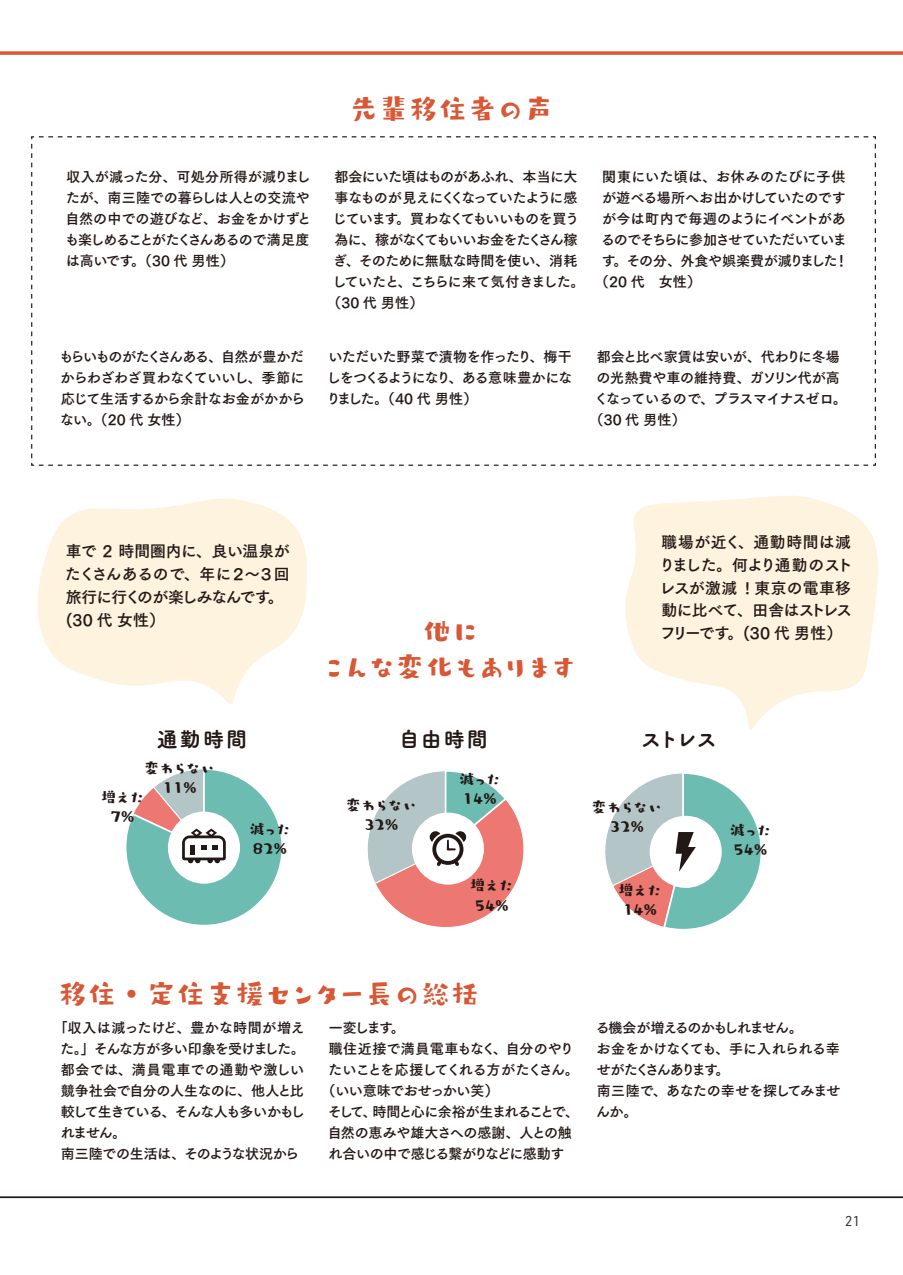
<style>
.page{position:relative;width:903px;height:1275px;background:#fff}
.page>*{position:absolute;margin:0;border:0;box-sizing:border-box;transform-origin:0 0}
.t1{font:29.57px "Baby Pop Std EB";letter-spacing:-.05em;color:#d85735}
.t2{font:29.57px/36.2px "Baby Pop Std EB";letter-spacing:-.165em;color:#d85735;text-align:center}
.t3{font:29.57px "Baby Pop Std EB";color:#d85735}
.t4{font:21px "Tsuku A Rd Gothic Std E";letter-spacing:.1em;color:#221815}
.t5{font:15.75px/22.8px "Tsuku Go Pro B";letter-spacing:-.03em;color:#221815}
.t6{font:15.75px/19.2px "Baby Pop Std EB";letter-spacing:-.09em;color:#221815;text-align:center}
.t7{font:14px/21px "Tsuku Go Pro B";letter-spacing:-.035em;color:#221815;text-align:justify}
.t8{font:14px/21px "Tsuku Go Pro B";letter-spacing:-.055em;color:#221815}
.t9{font:14px "Tsuku Go Pro B";letter-spacing:-.01em;color:#221815}
.t10{font:14px "Tsuku Go Pro B";letter-spacing:-.1em;color:#221815}
.t11{font:14px "Tsuku Go Pro B";letter-spacing:-.075em;color:#221815}
.t12{font:14px "Tsuku Go Pro B";letter-spacing:-.08em;color:#221815}
.t13{font:14px "Tsuku Go Pro B";letter-spacing:-.07em;color:#221815}
.t14{font:14px "Tsuku Go Pro B";letter-spacing:-.085em;color:#221815}
.t15{font:14px "Tsuku Go Pro B";letter-spacing:-.06em;color:#221815}
.t16{font:14px "Tsuku Go Pro B";color:#221815}
.t17{font:14px "Tsuku Go Pro B";letter-spacing:.02em;color:#221815}
.t18{font:14px "Tsuku Go Pro B";letter-spacing:.025em;color:#221815}
.t19{font:14px "URWDIN";color:#323333}
</style>
<div class="page">
<hr style="left:0;top:1196px;width:903px;height:2px;background:#221815">
<svg style="left:0;top:51px;width:903px;height:4px;background:#e36852"></svg>
<svg style="left:31px;top:136px;width:845px;height:330px"></svg>
<svg style="left:625px;top:495px;width:253px;height:235px;fill:#fdf3df"></svg>
<svg style="left:37px;top:498px;width:270px;height:206px;fill:#fdf3df"></svg>
<svg style="left:126px;top:769px;width:156px;height:156px"></svg>
<svg style="left:605px;top:773px;width:156px;height:156px"></svg>
<svg style="left:367px;top:771px;width:157px;height:156px"></svg>
<h1 class="t3" style="left:349px;top:86px;width:206px">先輩移住者の声</h1>
<p class="t7" style="left:65px;top:165px;width:248px">収入が減った分、可処分所得が減りましたが、南三陸での暮らしは人との交流や自然の中での遊びなど、お金をかけずとも楽しめることがたくさんあるので満足度は高いです。（30 代 男性）</p>
<p class="t7" style="left:334px;top:165px;width:245px">都会にいた頃はものがあふれ、本当に大</p>
<p class="t11" style="left:334px;top:186px;width:245px">事なものが見えにくくなっていたように感</p>
<p class="t12" style="left:333px;top:207px;width:248px">じています。買わなくてもいいものを買う</p>
<p class="t13" style="left:334px;top:228px;width:245px">為に、稼がなくてもいいお金をたくさん稼</p>
<p class="t7" style="left:333px;top:249px;width:246px">ぎ、そのために無駄な時間を使い、消耗</p>
<p class="t7" style="left:333px;top:270px;width:253px">していたと、こちらに来て気付きました。</p>
<p class="t7" style="left:327px;top:291px;width:97px">（30 代 男性）</p>
<p class="t18" style="left:602px;top:165px;width:245px">関東にいた頃は、お休みのたびに子供</p>
<p class="t7" style="left:602px;top:186px;width:245px">が遊べる場所へお出かけしていたのです</p>
<p class="t16" style="left:602px;top:207px;width:245px">が今は町内で毎週のようにイベントがあ</p>
<p class="t14" style="left:601px;top:228px;width:247px">るのでそちらに参加させていただいていま</p>
<p class="t7" style="left:602px;top:249px;width:248px">す。その分、外食や娯楽費が減りました！</p>
<p class="t7" style="left:595px;top:270px;width:107px">（20 代　女性）</p>
<p class="t7" style="left:59px;top:345px;width:247px">もらいものがたくさんある、自然が豊かだからわざわざ買わなくていいし、季節に応じて生活するから余計なお金がかからない。（20 代 女性）</p>
<p class="t7" style="left:326px;top:345px;width:247px">いただいた野菜で漬物を作ったり、梅干しをつくるようになり、ある意味豊かになりました。（40 代 男性）</p>
<p class="t7" style="left:597px;top:345px;width:245px">都会と比べ家賃は安いが、代わりに冬場</p>
<p class="t9" style="left:596px;top:366px;width:245px">の光熱費や車の維持費、ガソリン代が高</p>
<p class="t7" style="left:594px;top:387px;width:254px">くなっているので、プラスマイナスゼロ。</p>
<p class="t7" style="left:590px;top:408px;width:97px">（30 代 男性）</p>
<p class="t5" style="left:65px;top:538px;width:226px">車で 2 時間圏内に、良い温泉がたくさんあるので、年に２～３回旅行に行くのが楽しみなんです。(30 代 女性）</p>
<p class="t5" style="left:659px;top:529px;width:195px;text-align:justify">職場が近く、通勤時間は減りました。何より通勤のストレスが激減 ! 東京の電車移動に比べて、田舎はストレスフリーです。(30 代 男性）</p>
<h1 class="t2" style="left:319px;top:611px;width:261px">他に<br>こんな変化もあります</h1>
<h2 class="t4" style="left:157px;top:722px;width:92px">通勤時間</h2>
<h2 class="t4" style="left:399px;top:722px;width:91px">自由時間</h2>
<h2 class="t4" style="left:641px;top:722px;width:78px">ストレス</h2>
<p class="t6" style="left:144px;top:757px;width:73px">変わらない<br>11%</p>
<p class="t6" style="left:101px;top:786px;width:45px">増えた<br>7%</p>
<p class="t6" style="left:249px;top:818px;width:44px;text-align:left">減った<br>82%</p>
<p class="t6" style="left:459px;top:768px;width:44px">減った</p>
<p class="t6" style="left:345px;top:794px;width:73px">変わらない</p>
<p class="t6" style="left:463px;top:787px;width:35px">14%</p>
<p class="t6" style="left:364px;top:813px;width:35px">32%</p>
<p class="t6" style="left:470px;top:875px;width:45px">増えた<br>54%</p>
<p class="t6" style="left:591px;top:796px;width:73px">変わらない<br>32%</p>
<p class="t6" style="left:618px;top:879px;width:45px">増えた<br>14%</p>
<p class="t6" style="left:729px;top:819px;width:44px;text-align:left">減った<br>54%</p>
<h1 class="t1" style="left:58px;top:971px;width:424px">移住・定住支援センター長の総括</h1>
<p class="t7" style="left:60px;top:1016px;width:246px;text-align:left;text-indent:-6px">「収入は減ったけど、豊かな時間が増えた。」そんな方が多い印象を受けました。都会では、満員電車での通勤や激しい競争社会で自分の人生なのに、他人と比較して生きている、そんな人も多いかもしれません。<br>南三陸での生活は、そのような状況から</p>
<p class="t7" style="left:329px;top:1016px;width:77px">一変します。</p>
<p class="t17" style="left:329px;top:1037px;width:247px">職住近接で満員電車もなく、自分のやり</p>
<p class="t15" style="left:328px;top:1058px;width:252px">たいことを応援してくれる方がたくさん。</p>
<p class="t7" style="left:322px;top:1079px;width:178px">（いい意味でおせっかい笑）</p>
<p class="t10" style="left:328px;top:1100px;width:253px">そして、時間と心に余裕が生まれることで、</p>
<p class="t9" style="left:328px;top:1121px;width:246px">自然の恵みや雄大さへの感謝、人との触</p>
<p class="t7" style="left:329px;top:1142px;width:237px">れ合いの中で感じる繋がりなどに感動す</p>
<p class="t8" style="left:596px;top:1016px;width:246px">る機会が増えるのかもしれません。<br>お金をかけなくても、手に入れられる幸せがたくさんあります。<br>南三陸で、あなたの幸せを探してみませんか。</p>
<p class="t19" style="left:845px;top:1212px;width:17px">21</p>
</div>
